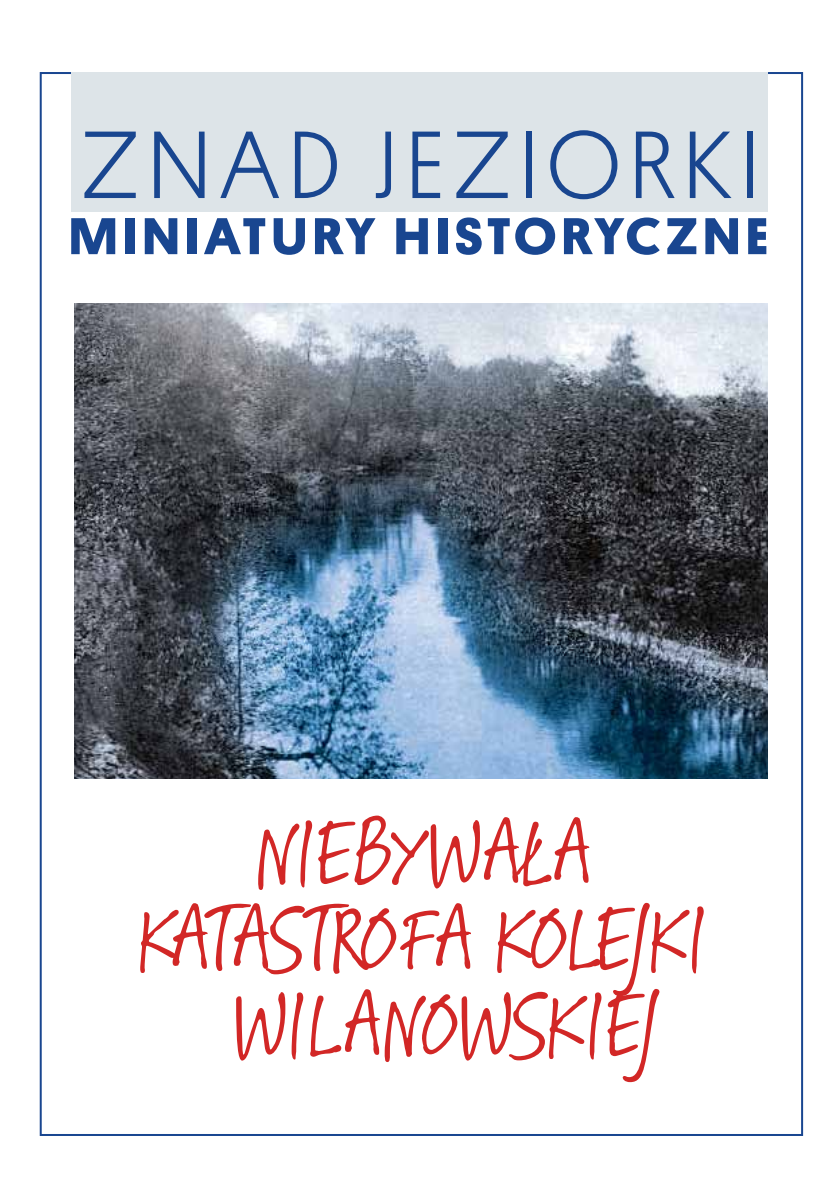
<style>
.page{position:relative;width:840px;height:1191px;background:#fff}
.page>*{position:absolute;margin:0;border:0;box-sizing:border-box;transform-origin:0 0}
.t1{font:104px/86px "Suomi Hand Pl Script";letter-spacing:.015em;color:#d22726;text-align:center}
.t2{font:300 96px "Platform";letter-spacing:.1em;color:#194690}
.t3{font:700 52px "Platform";letter-spacing:.1em;color:#194690;scale:1.06 1}
</style>
<div class="page">
<div style="left:71px;top:72px;width:696px;height:139px;background:#dde4e8"></div>
<img style="left:74px;top:304px;width:693px;height:475px">
<p class="t2" style="left:81px;top:96px;width:678px">ZNAD JEZIORKI</p>
<p class="t3" style="left:69px;top:198px;width:660px">MINIATURY HISTORYCZNE</p>
<p class="t1" style="left:139px;top:817px;width:569px">NIEBYWAŁA<br>KATASTROFA KOLEJKI<br>WILANOWSKIEJ</p>
</div>
